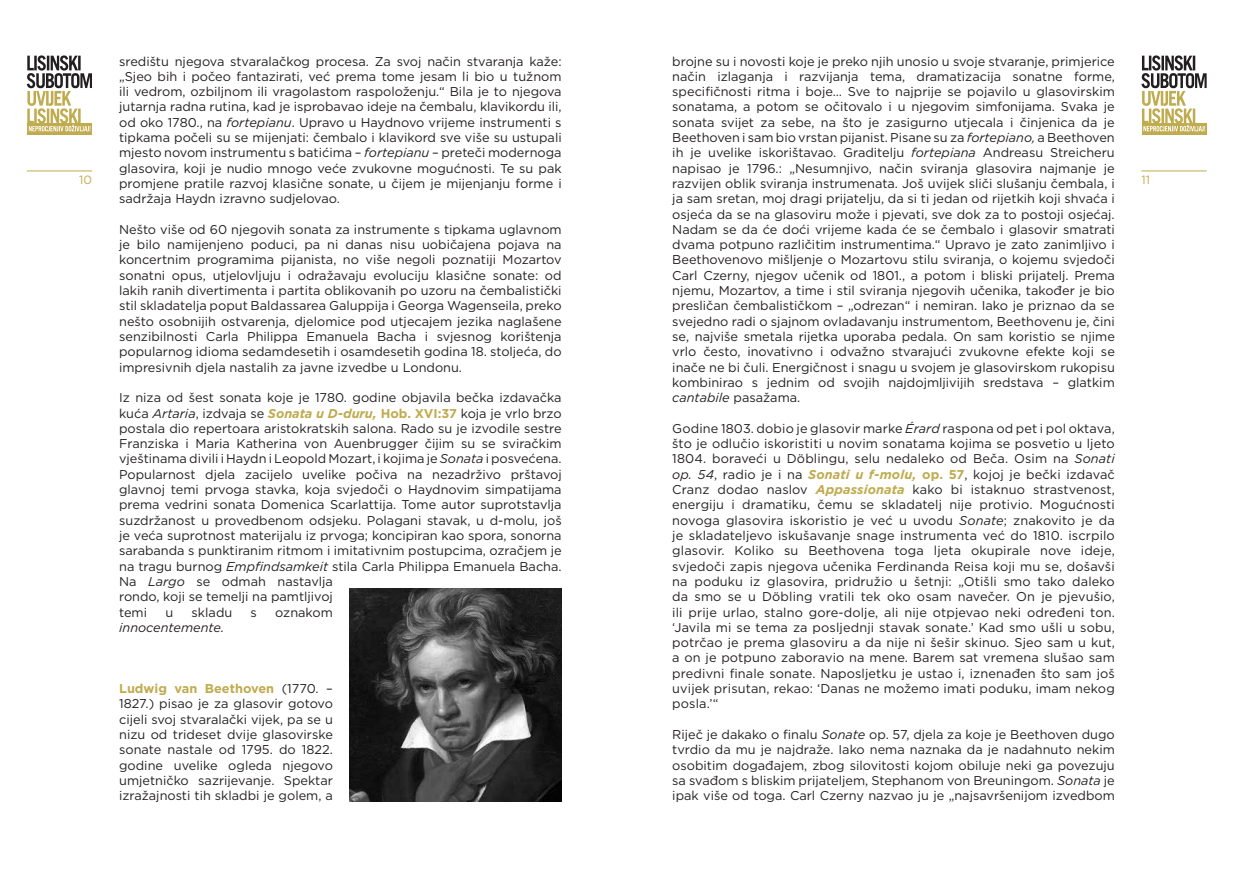
<style>
.page{position:relative;width:1234px;height:872px;background:#fff}
.page>*{position:absolute;margin:0;border:0;box-sizing:border-box;transform-origin:0 0}
.t1{font:12.75px/15.3px "Gotham";color:#231f20;text-align:justify}
.t2{font:italic 12.75px "Gotham";color:#231f20}
.t3{font:12px "Gotham";color:#c0ab4e}
.s1{font-style:italic}
.s2{font-weight:700;font-style:italic;color:#c0ab4e}
.s3{font-weight:700;color:#c0ab4e}
</style>
<div class="page">
<svg style="left:27px;top:131px;width:65px;height:4px"></svg>
<svg style="left:27px;top:55px;width:65px;height:76px"></svg>
<svg style="left:1142px;top:131px;width:64px;height:4px"></svg>
<svg style="left:1141px;top:55px;width:65px;height:76px"></svg>
<hr style="left:27px;top:171px;width:65px;height:1px;background:#c0ab4e">
<hr style="left:1141px;top:171px;width:65px;height:1px;background:#c0ab4e">
<img style="left:350px;top:588px;width:211px;height:213px">
<p class="t1" style="left:119px;top:53px;width:444px">središtu njegova stvaralačkog procesa. Za svoj način stvaranja kaže: „Sjeo bih i počeo fantazirati, već prema tome jesam li bio u tužnom ili vedrom, ozbiljnom ili vragolastom raspoloženju.“ Bila je to njegova jutarnja radna rutina, kad je isprobavao ideje na čembalu, klavikordu ili, od oko 1780., na <span class="s1">fortepianu</span>. Upravo u Haydnovo vrijeme instrumenti s tipkama počeli su se mijenjati: čembalo i klavikord sve više su ustupali mjesto novom instrumentu s batićima – <span class="s1">fortepianu</span> – preteči modernoga glasovira, koji je nudio mnogo veće zvukovne mogućnosti. Te su pak promjene pratile razvoj klasične sonate, u čijem je mijenjanju forme i sadržaja Haydn izravno sudjelovao.</p>
<p class="t1" style="left:119px;top:221px;width:444px">Nešto više od 60 njegovih sonata za instrumente s tipkama uglavnom je bilo namijenjeno poduci, pa ni danas nisu uobičajena pojava na koncertnim programima pijanista, no više negoli poznatiji Mozartov sonatni opus, utjelovljuju i odražavaju evoluciju klasične sonate: od lakih ranih divertimenta i partita oblikovanih po uzoru na čembalistički stil skladatelja poput Baldassarea Galuppija i Georga Wagenseila, preko nešto osobnijih ostvarenja, djelomice pod utjecajem jezika naglašene senzibilnosti Carla Philippa Emanuela Bacha i svjesnog korištenja popularnog idioma sedamdesetih i osamdesetih godina 18. stoljeća, do impresivnih djela nastalih za javne izvedbe u Londonu.</p>
<p class="t1" style="left:119px;top:390px;width:444px;text-align:left">Iz niza od šest sonata koje je 1780. godine objavila bečka izdavačka kuća <span class="s1">Artaria</span>, izdvaja se <span class="s2">Sonata u D-duru,</span> <span class="s3">Hob. XVI:37</span> koja je vrlo brzo postala dio repertoara aristokratskih salona. Rado su je izvodile sestre Franziska i Maria Katherina von Auenbrugger čijim su se sviračkim vještinama divili i Haydn i Leopold Mozart, i kojima je <span class="s1">Sonata</span> i posvećena.<br>Popularnost djela zacijelo uvelike počiva na nezadrživo prštavoj glavnoj temi prvoga stavka, koja svjedoči o Haydnovim simpatijama prema vedrini sonata Domenica Scarlattija. Tome autor suprotstavlja suzdržanost u provedbenom odsjeku. Polagani stavak, u d-molu, još je veća suprotnost materijalu iz prvoga; koncipiran kao spora, sonorna sarabanda s punktiranim ritmom i imitativnim postupcima, ozračjem je na tragu burnog <span class="s1">Empfindsamkeit</span> stila Carla Philippa Emanuela Bacha.<br>Na <span class="s1">Largo</span> se odmah nastavlja<br>rondo, koji se temelji na pamtljivoj<br>temi</p>
<p class="t1" style="left:672px;top:53px;width:444px">brojne su i novosti koje je preko njih unosio u svoje stvaranje, primjerice način izlaganja i razvijanja tema, dramatizacija sonatne forme, specifičnosti ritma i boje… Sve to najprije se pojavilo u glasovirskim sonatama, a potom se očitovalo i u njegovim simfonijama. Svaka je sonata svijet za sebe, na što je zasigurno utjecala i činjenica da je Beethoven i sam bio vrstan pijanist. Pisane su za <span class="s1">fortepiano,</span> a Beethoven ih je uvelike iskorištavao. Graditelju <span class="s1">fortepiana</span> Andreasu Streicheru napisao je 1796.: „Nesumnjivo, način sviranja glasovira najmanje je razvijen oblik sviranja instrumenata. Još uvijek sliči slušanju čembala, i ja sam sretan, moj dragi prijatelju, da si ti jedan od rijetkih koji shvaća i osjeća da se na glasoviru može i pjevati, sve dok za to postoji osjećaj.<br>Nadam se da će doći vrijeme kada će se čembalo i glasovir smatrati dvama potpuno različitim instrumentima.“ Upravo je zato zanimljivo i Beethovenovo mišljenje o Mozartovu stilu sviranja, o kojemu svjedoči Carl Czerny, njegov učenik od 1801., a potom i bliski prijatelj. Prema njemu, Mozartov, a time i stil sviranja njegovih učenika, također je bio presličan čembalističkom – „odrezan“ i nemiran. Iako je priznao da se svejedno radi o sjajnom ovladavanju instrumentom, Beethovenu je, čini se, najviše smetala rijetka uporaba pedala. On sam koristio se njime vrlo često, inovativno i odvažno stvarajući zvukovne efekte koji se inače ne bi čuli. Energičnost i snagu u svojem je glasovirskom rukopisu kombinirao s jednim od svojih najdojmljivijih sredstava – glatkim <span class="s1">cantabile</span> pasažama.</p>
<p class="t1" style="left:672px;top:420px;width:444px">Godine 1803. dobio je glasovir marke <span class="s1">Érard</span> raspona od pet i pol oktava, što je odlučio iskoristiti u novim sonatama kojima se posvetio u ljeto 1804. boraveći u Döblingu, selu nedaleko od Beča. Osim na <span class="s1">Sonati op. 54</span>, radio je i na <span class="s2">Sonati u f-molu,</span> <span class="s3">op. 57</span>, kojoj je bečki izdavač Cranz dodao naslov <span class="s2">Appassionata</span> kako bi istaknuo strastvenost, energiju i dramatiku, čemu se skladatelj nije protivio. Mogućnosti novoga glasovira iskoristio je već u uvodu <span class="s1">Sonate</span>; znakovito je da je skladateljevo iskušavanje snage instrumenta već do 1810. iscrpilo glasovir. Koliko su Beethovena toga ljeta okupirale nove ideje, svjedoči zapis njegova učenika Ferdinanda Reisa koji mu se, došavši na poduku iz glasovira, pridružio u šetnji: „Otišli smo tako daleko da smo se u Döbling vratili tek oko osam navečer. On je pjevušio, ili prije urlao, stalno gore-dolje, ali nije otpjevao neki određeni ton. ‘Javila mi se tema za posljednji stavak sonate.’ Kad smo ušli u sobu, potrčao je prema glasoviru a da nije ni šešir skinuo. Sjeo sam u kut, a on je potpuno zaboravio na mene. Barem sat vremena slušao sam predivni finale sonate. Naposljetku je ustao i, iznenađen što sam još uvijek prisutan, rekao: ‘Danas ne možemo imati poduku, imam nekog posla.’“</p>
<p class="t1" style="left:672px;top:726px;width:444px">Riječ je dakako o finalu <span class="s1">Sonate</span> op. 57, djela za koje je Beethoven dugo tvrdio da mu je najdraže. Iako nema naznaka da je nadahnuto nekim osobitim događajem, zbog silovitosti kojom obiluje neki ga povezuju sa svađom s bliskim prijateljem, Stephanom von Breuningom. <span class="s1">Sonata</span> je ipak više od toga. Carl Czerny nazvao ju je „najsavršenijom izvedbom</p>
<p class="t3" style="left:79px;top:172px;width:14px">10</p>
<p class="t3" style="left:1141px;top:172px;width:10px">11</p>
<p class="t1" style="left:165px;top:604px;width:9px">u</p>
<p class="t1" style="left:191px;top:604px;width:42px">skladu</p>
<p class="t1" style="left:250px;top:604px;width:8px">s</p>
<p class="t1" style="left:275px;top:604px;width:59px">oznakom</p>
<p class="t2" style="left:119px;top:619px;width:107px">innocentemente.</p>
<p class="t1" style="left:119px;top:680px;width:215px"><span class="s3">Ludwig van Beethoven</span> (1770. – 1827.) pisao je za glasovir gotovo cijeli svoj stvaralački vijek, pa se u nizu od trideset dvije glasovirske sonate nastale od 1795. do 1822. godine uvelike ogleda njegovo umjetničko sazrijevanje. Spektar izražajnosti tih skladbi je golem, a</p>
</div>
